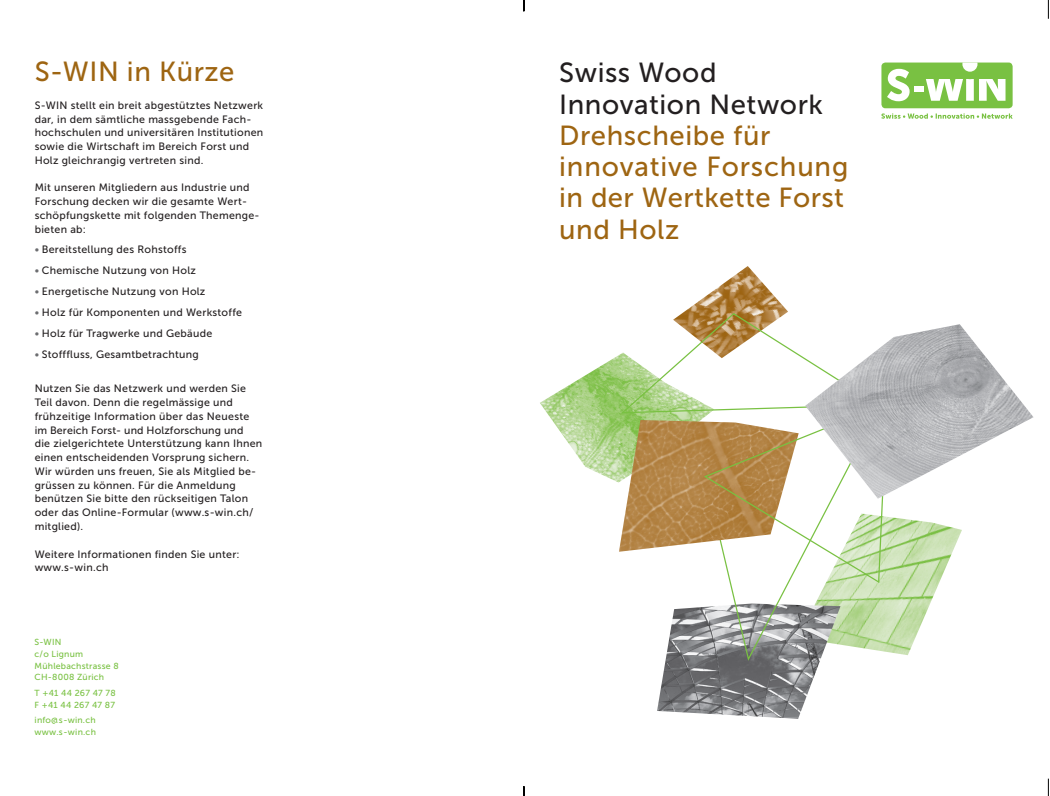
<style>
.page{position:relative;width:1050px;height:796px;background:#fff}
.page>*{position:absolute;margin:0;border:0;box-sizing:border-box;transform-origin:0 0}
.t1{font:27.5px/31.2px "Museo Sans 500";letter-spacing:.02em;color:#9e6512}
.t2{font:27.5px/31.2px "Museo Sans 500";letter-spacing:.02em;color:#231f20}
.t3{font:10.62px/13.8px "Museo Sans 500";letter-spacing:.025em;color:#231f20}
.t4{font:8.75px/11.9px "Museo Sans 500";letter-spacing:.025em;color:#79c142}
.s1{color:#6c6d70}
</style>
<div class="page">
<img style="left:540px;top:355px;width:162px;height:127px">
<img style="left:880px;top:517px;width:82px;height:138px">
<img style="left:684px;top:266px;width:104px;height:46px">
<img style="left:657px;top:607px;width:163px;height:111px">
<svg style="left:619px;top:312px;width:186px;height:102px"></svg>
<svg style="left:704px;top:584px;width:176px;height:78px"></svg>
<img style="left:619px;top:420px;width:83px;height:131px">
<svg style="left:702px;top:402px;width:186px;height:182px"></svg>
<img style="left:805px;top:324px;width:228px;height:174px">
<div style="left:881px;top:62px;width:131px;height:46px;background:#79c142;border-radius:4px"></div>
<svg style="left:881px;top:113px;width:131px;height:6px"></svg>
<svg style="left:887px;top:62px;width:118px;height:39px"></svg>
<svg style="left:1047px;top:0;width:2px;height:19px"></svg>
<svg style="left:1047px;top:778px;width:2px;height:17px"></svg>
<h1 class="t1" style="left:35px;top:56px;width:201px">S-WIN in Kürze</h1>
<p class="t3" style="left:35px;top:98px;width:230px">S-WIN stellt ein breit abgestütztes Netzwerk dar, in dem sämtliche massgebende Fach&shy;hochschulen und universitären Institutionen sowie die Wirtschaft im Bereich Forst und Holz gleichrangig vertreten sind.</p>
<p class="t3" style="left:35px;top:181px;width:226px">Mit unseren Mitgliedern aus Industrie und Forschung decken wir die gesamte Wert&shy;schöpfungskette mit folgenden Themenge&shy;bieten ab:</p>
<p class="t3" style="left:35px;top:243px;width:153px"><span class="s1">•</span> Bereitstellung des Rohstoffs</p>
<p class="t3" style="left:35px;top:264px;width:163px"><span class="s1">•</span> Chemische Nutzung von Holz</p>
<p class="t3" style="left:35px;top:284px;width:172px"><span class="s1">•</span> Energetische Nutzung von Holz</p>
<p class="t3" style="left:35px;top:305px;width:209px"><span class="s1">•</span> Holz für Komponenten und Werkstoffe</p>
<p class="t3" style="left:35px;top:326px;width:179px"><span class="s1">•</span> Holz für Tragwerke und Gebäude</p>
<p class="t3" style="left:35px;top:347px;width:166px"><span class="s1">•</span> Stofffluss, Gesamtbetrachtung</p>
<p class="t3" style="left:35px;top:381px;width:229px">Nutzen Sie das Netzwerk und werden Sie Teil davon. Denn die regelmässige und frühzeitige Information über das Neueste im Bereich Forst- und Holzforschung und<br>die zielgerichtete Unterstützung kann Ihnen einen entscheidenden Vorsprung sichern.<br>Wir würden uns freuen, Sie als Mitglied be&shy;grüssen zu können. Für die Anmeldung<br>be nützen Sie bitte den rückseitigen Talon oder das Online-Formular (www.s-win.ch/ mitglied).</p>
<p class="t3" style="left:35px;top:546px;width:206px">Weitere Informationen finden Sie unter: www.s-win.ch</p>
<p class="t4" style="left:35px;top:635px;width:86px">S-WIN<br>c/o Lignum<br>Mühlebachstrasse 8<br>CH-8008 Zürich</p>
<p class="t4" style="left:35px;top:686px;width:83px">T +41 44 267 47 78<br>F +41 44 267 47 87</p>
<p class="t4" style="left:35px;top:714px;width:63px">info@s-win.ch www.s-win.ch</p>
<h1 class="t2" style="left:559px;top:57px;width:265px">Swiss Wood<br>Innovation Network</h1>
<h1 class="t1" style="left:559px;top:120px;width:290px">Drehscheibe für<br>inno vative Forschung in der Wertkette Forst und Holz</h1>
</div>
